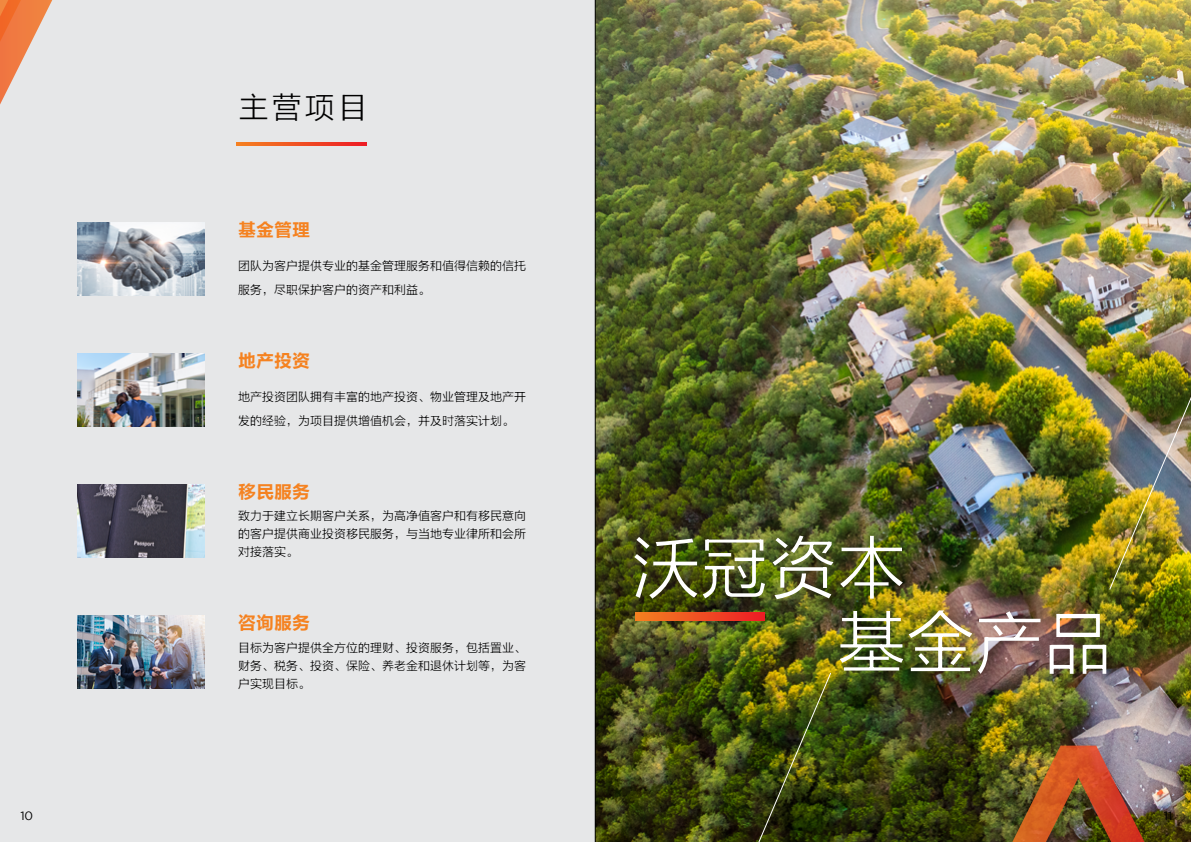
<style>
.page{position:relative;width:1191px;height:842px;background:#e6e7e8}
.page>*{position:absolute;margin:0;border:0;box-sizing:border-box;transform-origin:0 0}
.t1{font:68.7px "FZLTXHK";color:#fff}
.t2{font:30px "FZLTXHK";color:#000}
.t3{font:18px "FZLTCHK GBK1 0";color:#f58220}
.t4{font:12px/18px "FZLTXHK";color:#000}
.t5{font:12px "Gotham";color:#000}
</style>
<div class="page">
<img style="left:596px;top:0;width:595px;height:842px">
<svg style="left:236px;top:143px;width:130px;height:3px"></svg>
<img style="left:78px;top:223px;width:126px;height:73px">
<img style="left:78px;top:484px;width:126px;height:74px">
<img style="left:78px;top:353px;width:126px;height:74px">
<img style="left:78px;top:615px;width:126px;height:73px">
<img style="left:723px;top:672px;width:109px;height:170px">
<img style="left:1108px;top:339px;width:83px;height:252px">
<svg style="left:635px;top:612px;width:129px;height:9px"></svg>
<svg style="left:0;top:0;width:53px;height:105px"></svg>
<hr style="left:595px;top:0;width:1px;height:842px;background:#000">
<img style="left:988px;top:746px;width:180px;height:96px">
<h2 class="t2" style="left:239px;top:91px;width:130px">主营项目</h2>
<h3 class="t3" style="left:238px;top:220px;width:73px">基金管理</h3>
<p class="t4" style="left:238px;top:254px;width:289px;line-height:24px">团队为客户提供专业的基金管理服务和值得信赖的信托服务，尽职保护客户的资产和利益。</p>
<h3 class="t3" style="left:238px;top:351px;width:73px">地产投资</h3>
<p class="t4" style="left:238px;top:385px;width:289px;line-height:24px">地产投资团队拥有丰富的地产投资、物业管理及地产开发的经验，为项目提供增值机会，并及时落实计划。</p>
<h3 class="t3" style="left:238px;top:482px;width:73px">移民服务</h3>
<p class="t4" style="left:238px;top:507px;width:289px;text-align:justify">致力于建立长期客户关系，为高净值客户和有移民意向的客户提供商业投资移民服务，与当地专业律所和会所对接落实。</p>
<h1 class="t1" style="left:631px;top:531px;width:276px">沃冠资本</h1>
<h3 class="t3" style="left:238px;top:613px;width:73px">咨询服务</h3>
<h1 class="t1" style="left:837px;top:606px;width:276px">基金产品</h1>
<p class="t4" style="left:238px;top:639px;width:289px;text-align:justify">目标为客户提供全方位的理财、投资服务，包括置业、财务、税务、投资、保险、养老金和退休计划等，为客户实现目标。</p>
<p class="t5" style="left:20px;top:809px;width:14px">10</p>
<p class="t5" style="left:1163px;top:809px;width:10px">11</p>
</div>
